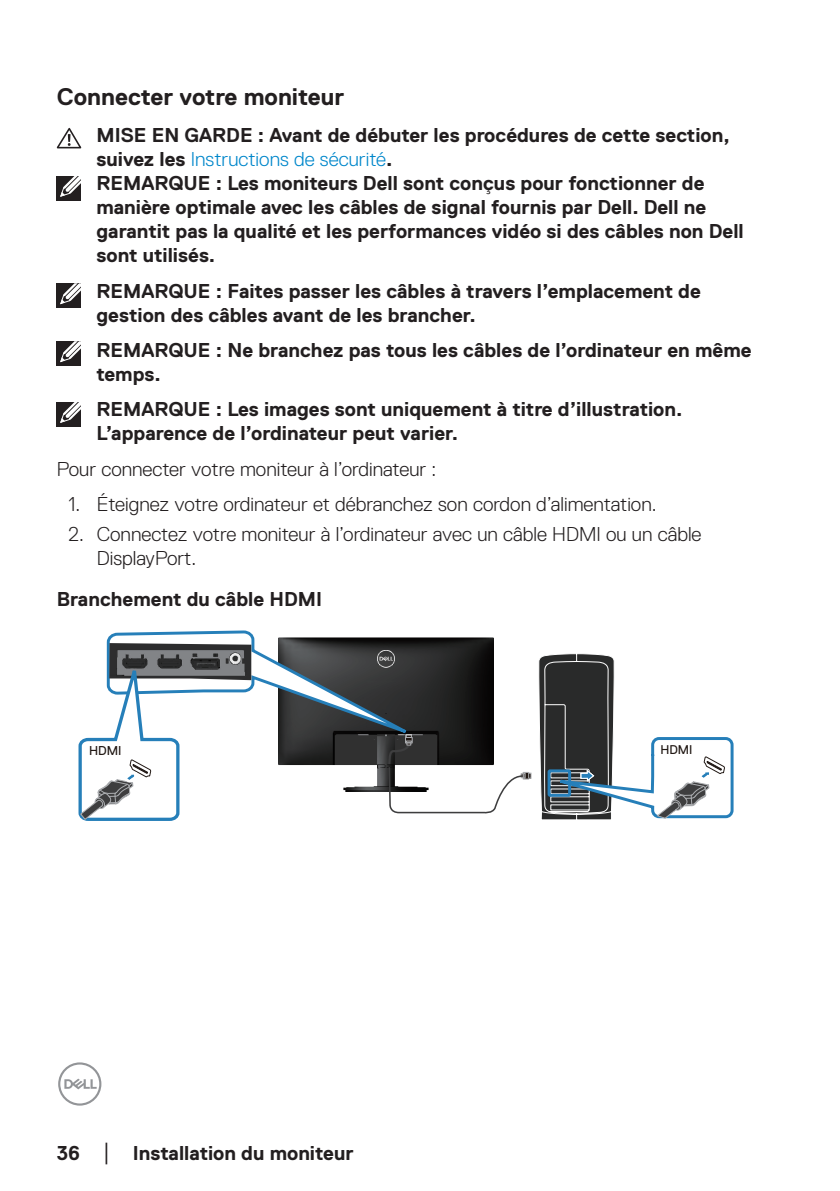
<style>
.page{position:relative;width:840px;height:1191px;background:#fff}
.page>*{position:absolute;margin:0;border:0;box-sizing:border-box;transform-origin:0 0}
.Head2{font:700 24px "Dell Replica";color:#231f20}
.note{font:700 20px/24px "Dell Replica";color:#231f20}
.text{font:300 20px/24px "Dell Replica";color:#231f20}
.text-2{font:700 20px/24px "Dell Replica";color:#231f20}
.Head3{font:700 20px "Dell Replica";color:#231f20}
.t1{font:12.8px "Dell Replica";color:#211814}
.t2{font:12.6px "Dell Replica";color:#211814}
.s1{font-weight:300;color:#0087cb}
.s2{font-family:"Times New Roman";font-weight:400;font-size:18px}
</style>
<div class="page">
<svg style="left:58px;top:1062px;width:43px;height:43px"></svg>
<svg style="left:57px;top:128px;width:25px;height:21px"></svg>
<div style="left:57px;top:176px;width:24px;height:24px;background:#231f20"></div>
<svg style="left:60px;top:176px;width:21px;height:21px"></svg>
<div style="left:57px;top:283px;width:24px;height:25px;background:#231f20"></div>
<svg style="left:60px;top:283px;width:21px;height:22px"></svg>
<div style="left:57px;top:341px;width:24px;height:25px;background:#231f20"></div>
<svg style="left:60px;top:341px;width:21px;height:22px"></svg>
<div style="left:57px;top:402px;width:24px;height:24px;background:#231f20"></div>
<svg style="left:60px;top:402px;width:21px;height:21px"></svg>
<svg style="left:78px;top:631px;width:656px;height:190px"></svg>
<p class="Head2" style="left:57px;top:84px;width:289px">Connecter votre moniteur</p>
<p class="text-2" style="left:96px;top:123px;width:634px">MISE EN GARDE : Avant de débuter les procédures de cette section, suivez les <span class="s1">Instructions de sécurité</span>.</p>
<p class="note" style="left:96px;top:171px;width:648px">REMARQUE : Les moniteurs Dell sont conçus pour fonctionner de manière optimale avec les câbles de signal fournis par Dell. Dell ne garantit pas la qualité et les performances vidéo si des câbles non Dell sont utilisés.</p>
<p class="note" style="left:96px;top:279px;width:605px">REMARQUE : Faites passer les câbles à travers l’emplacement de gestion des câbles avant de les brancher.</p>
<p class="note" style="left:96px;top:338px;width:656px">REMARQUE : Ne branchez pas tous les câbles de l’ordinateur en même temps.</p>
<p class="note" style="left:96px;top:397px;width:587px">REMARQUE : Les images sont uniquement à titre d’illustration.<br>L’apparence de l’ordinateur peut varier.</p>
<p class="text" style="left:57px;top:457px;width:381px">Pour connecter votre moniteur à l’ordinateur :</p>
<p class="text" style="left:68px;top:492px;width:589px">1. Éteignez votre ordinateur et débranchez son cordon d’alimentation.</p>
<p class="text" style="left:97px;top:522px;width:606px;text-indent:-28px">2. Connectez votre moniteur à l’ordinateur avec un câble HDMI ou un câble<br>DisplayPort.</p>
<p class="Head3" style="left:57px;top:588px;width:266px">Branchement du câble HDMI</p>
<p class="t1" style="left:89px;top:744px;width:34px">HDMI</p>
<p class="t2" style="left:660px;top:742px;width:34px">HDMI</p>
<p class="note" style="left:57px;top:1140px;width:298px">36 <span class="s2">│</span> Installation du moniteur</p>
</div>
